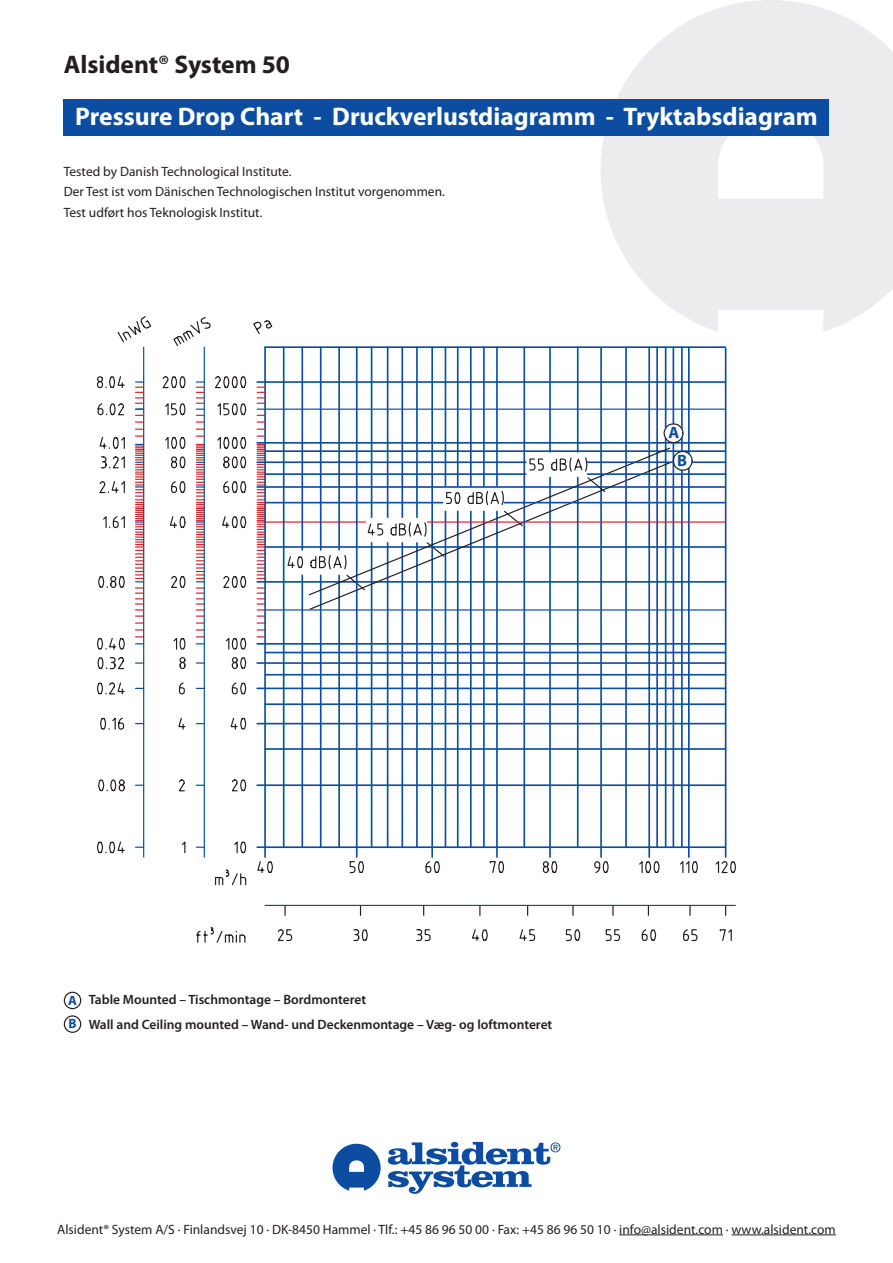
<style>
.page{position:relative;width:893px;height:1263px;background:#fff}
.page>*{position:absolute;margin:0;border:0;box-sizing:border-box;transform-origin:0 0}
.Bjælketekst{font:700 25.5px "Myriad Pro";color:#fff}
.Overskrift{font:700 25.5px "Myriad Pro";color:#231f20}
.t1{font:700 16.5px/27.8px "Myriad";color:#0d4da1;text-align:center}
.Brødtekst{font:13.5px "Myriad Pro";color:#231f20}
.Brødtekst-2{font:600 13.5px "Myriad Pro";color:#231f20}
.t2{font:700 13.5px "Myriad Pro";color:#0d4da1}
.s1{font-weight:600}
</style>
<div class="page">
<svg style="left:601px;top:0;width:292px;height:332px;fill:#ececee"></svg>
<svg style="left:332px;top:1144px;width:49px;height:47px"></svg>
<svg style="left:388px;top:1142px;width:172px;height:52px"></svg>
<hr style="left:619px;top:1234px;width:104px;height:1px;background:#231f20">
<hr style="left:731px;top:1234px;width:105px;height:1px;background:#231f20">
<div style="left:64px;top:99px;width:765px;height:37px;background:#0d4da1"></div>
<svg style="left:196px;top:904px;width:536px;height:39px"></svg>
<hr style="left:265px;top:905px;width:470px;height:1px;background:#0d4da1">
<svg style="left:97px;top:315px;width:639px;height:559px"></svg>
<hr style="left:265px;top:609px;width:460px;height:1px;background:#0d4da1">
<hr style="left:257px;top:409px;width:468px;height:1px;background:#0d4da1">
<svg style="left:97px;top:401px;width:597px;height:169px"></svg>
<hr style="left:427px;top:521px;width:298px;height:2px;background:#d1232a">
<hr style="left:504px;top:502px;width:221px;height:1px;background:#0d4da1">
<hr style="left:588px;top:473px;width:137px;height:2px;background:#0d4da1">
<hr style="left:588px;top:461px;width:85px;height:2px;background:#0d4da1">
<hr style="left:672px;top:347px;width:2px;height:77px;background:#0d4da1">
<hr style="left:665px;top:347px;width:1px;height:81px;background:#0d4da1">
<hr style="left:681px;top:347px;width:2px;height:82px;background:#0d4da1">
<svg style="left:681px;top:437px;width:2px;height:14px"></svg>
<hr style="left:692px;top:461px;width:33px;height:2px;background:#0d4da1">
<hr style="left:688px;top:347px;width:2px;height:107px;background:#0d4da1">
<svg style="left:136px;top:444px;width:8px;height:186px"></svg>
<svg style="left:136px;top:662px;width:8px;height:2px"></svg>
<svg style="left:136px;top:381px;width:8px;height:42px"></svg>
<svg style="left:161px;top:316px;width:499px;height:570px"></svg>
<div style="left:64px;top:1015px;width:17px;height:18px;border:1px solid #231f20;border-radius:50%"></div>
<div style="left:64px;top:992px;width:17px;height:17px;border:1px solid #231f20;border-radius:50%"></div>
<p class="Overskrift" style="left:64px;top:48px;width:228px">Alsident<span class="s1">®</span> System 50</p>
<p class="Bjælketekst" style="left:75px;top:100px;width:744px">Pressure Drop Chart - Druckverlustdiagramm - Tryktabsdiagram</p>
<p class="Brødtekst" style="left:64px;top:163px;width:229px">Tested by Danish Technological Institute.</p>
<p class="Brødtekst" style="left:64px;top:184px;width:383px">Der Test ist vom Dänischen Technologischen Institut vorgenommen.</p>
<p class="Brødtekst" style="left:64px;top:204px;width:200px">Test udført hos Teknologisk Institut.</p>
<p class="t1" style="left:669px;top:419px;width:20px">A<br>B</p>
<p class="t2" style="left:68px;top:991px;width:10px">A</p>
<p class="Brødtekst-2" style="left:89px;top:991px;width:279px">Table Mounted – Tischmontage – Bordmonteret</p>
<p class="Brødtekst-2" style="left:89px;top:1016px;width:465px">Wall and Ceiling mounted – Wand- und Deckenmontage – Væg- og loftmonteret</p>
<p class="t2" style="left:69px;top:1015px;width:10px">B</p>
<p class="Brødtekst" style="left:57px;top:1221px;width:780px">Alsident® System A/S · Finlandsvej 10 · DK-8450 Hammel · Tlf.: +45 86 96 50 00 · Fax: +45 86 96 50 10 · info@alsident.com · www.alsident.com</p>
</div>
